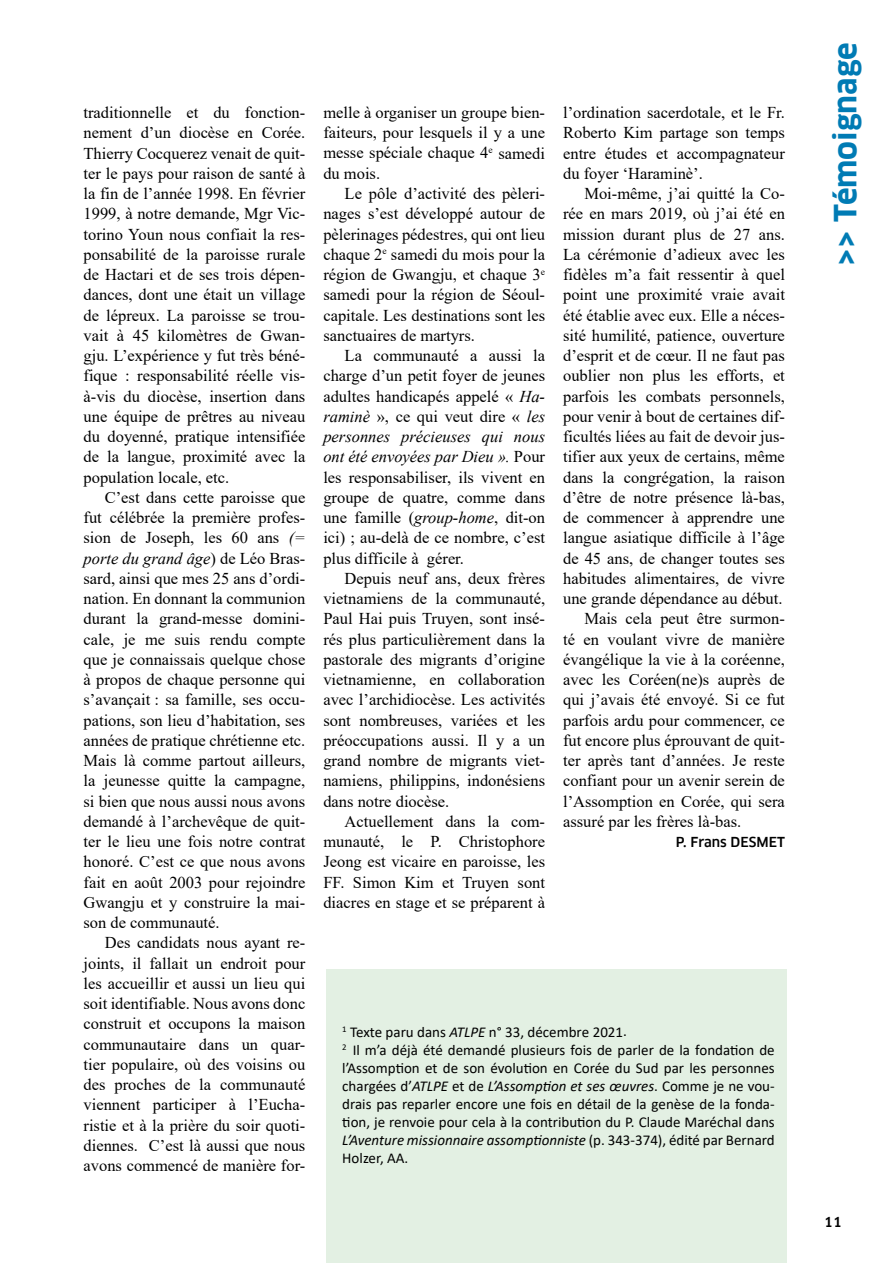
<style>
.page{position:relative;width:893px;height:1263px;background:#fff}
.page>*{position:absolute;margin:0;border:0;box-sizing:border-box;transform-origin:0 0}
.t1{font:700 30px "Clan";color:#007bb4}
.t2{font:16.5px/20.2px "Times New Roman";color:#000;text-align:justify}
.t3{font:15px/18px "Calibri";color:#000}
.t4{font:500 13.5px "Clan";color:#000}
.s1{font-style:italic}
</style>
<div class="page">
<div style="left:326px;top:969px;width:460px;height:294px;background:#e3f0e3"></div>
<p class="t2" style="left:84px;top:102px;width:223px">traditionnelle et du fonction&shy;nement d’un diocèse en Corée.<br>Thierry Cocquerez venait de quit&shy;ter le pays pour raison de santé à la fin de l’année 1998. En février 1999, à notre demande, Mgr Vic&shy;torino Youn nous confiait la res&shy;ponsabilité de la paroisse rurale de Hactari et de ses trois dépen&shy;dances, dont une était un village de lépreux. La paroisse se trou&shy;vait à 45 kilomètres de Gwan&shy;gju. L’expérience y fut très béné&shy;fique : responsabilité réelle vis&shy;à-vis du diocèse, insertion dans une équipe de prêtres au niveau du doyenné, pratique intensifiée de la langue, proximité avec la population locale, etc.</p>
<p class="t2" style="left:84px;top:487px;width:223px;text-indent:21px">C’est dans cette paroisse que fut célébrée la première profes&shy;sion de Joseph, les 60 ans <span class="s1">(= porte du grand âge</span>) de Léo Bras&shy;sard, ainsi que mes 25 ans d’ordi&shy;nation. En donnant la communion durant la grand-messe domini&shy;cale, je me suis rendu compte que je connaissais quelque chose à propos de chaque personne qui s’avançait : sa famille, ses occu&shy;pations, son lieu d’habitation, ses années de pratique chrétienne etc.<br>Mais là comme partout ailleurs, la jeunesse quitte la campagne, si bien que nous aussi nous avons demandé à l’archevêque de quit&shy;ter le lieu une fois notre contrat honoré. C’est ce que nous avons fait en août 2003 pour rejoindre Gwangju et y construire la mai&shy;son de communauté.</p>
<p class="t2" style="left:84px;top:932px;width:223px;text-indent:21px">Des candidats nous ayant re&shy;joints, il fallait un endroit pour les accueillir et aussi un lieu qui soit identifiable. Nous avons donc construit et occupons la maison communautaire dans un quar&shy;tier populaire, où des voisins ou des proches de la communauté viennent participer à l’Eucha&shy;ristie et à la prière du soir quoti&shy;diennes. C’est là aussi que nous avons commencé de manière for-</p>
<p class="t2" style="left:323px;top:102px;width:223px">melle à organiser un groupe bien&shy;faiteurs, pour lesquels il y a une messe spéciale chaque 4<sup>e</sup> samedi du mois.</p>
<p class="t2" style="left:323px;top:183px;width:223px;text-indent:21px">Le pôle d’activité des pèleri&shy;nages s’est développé autour de pèlerinages pédestres, qui ont lieu chaque 2<sup>e</sup> samedi du mois pour la région de Gwangju, et chaque 3<sup>e </sup>samedi pour la région de Séoul&shy;capitale. Les destinations sont les sanctuaires de martyrs.</p>
<p class="t2" style="left:323px;top:345px;width:223px;text-indent:21px">La communauté a aussi la charge d’un petit foyer de jeunes adultes handicapés appelé « <span class="s1">Ha&shy;raminè</span> », ce qui veut dire « <span class="s1">les personnes précieuses qui nous ont été envoyées par Dieu ».</span> Pour les responsabiliser, ils vivent en groupe de quatre, comme dans une famille (<span class="s1">group-home</span>, dit-on ici) ; au-delà de ce nombre, c’est plus difficile à gérer.</p>
<p class="t2" style="left:323px;top:568px;width:223px;text-indent:21px">Depuis neuf ans, deux frères vietnamiens de la communauté, Paul Hai puis Truyen, sont insé&shy;rés plus particulièrement dans la pastorale des migrants d’origine vietnamienne, en collaboration avec l’archidiocèse. Les activités sont nombreuses, variées et les préoccupations aussi. Il y a un grand nombre de migrants viet&shy;namiens, philippins, indonésiens dans notre diocèse.</p>
<p class="t2" style="left:323px;top:811px;width:223px;text-indent:21px">Actuellement dans la com&shy;munauté, le P. Christophore Jeong est vicaire en paroisse, les FF. Simon Kim et Truyen sont diacres en stage et se préparent à</p>
<p class="t2" style="left:563px;top:102px;width:223px">l’ordination sacerdotale, et le Fr.<br>Roberto Kim partage son temps entre études et accompagnateur du foyer ‘Haraminè’.</p>
<p class="t2" style="left:584px;top:183px;width:202px">Moi-même, j’ai quitté la Co-</p>
<p class="t2" style="left:563px;top:203px;width:223px">rée en mars 2019, où j’ai été en</p>
<p class="t2" style="left:563px;top:223px;width:223px">mission durant plus de 27 ans.</p>
<p class="t2" style="left:563px;top:244px;width:223px">La cérémonie d’adieux avec les</p>
<p class="t2" style="left:563px;top:264px;width:223px">fidèles m’a fait ressentir à quel</p>
<p class="t2" style="left:563px;top:284px;width:223px">point une proximité vraie avait</p>
<p class="t2" style="left:563px;top:304px;width:223px">été établie avec eux. Elle a néces-</p>
<p class="t2" style="left:563px;top:325px;width:223px">sité humilité, patience, ouverture</p>
<p class="t2" style="left:563px;top:345px;width:223px">d’esprit et de cœur. Il ne faut pas</p>
<p class="t2" style="left:563px;top:365px;width:223px">oublier non plus les efforts, et</p>
<p class="t2" style="left:563px;top:385px;width:223px">parfois les combats personnels,</p>
<p class="t2" style="left:563px;top:406px;width:223px">pour venir à bout de certaines dif-</p>
<p class="t2" style="left:563px;top:426px;width:223px">ficultés liées au fait de devoir jus-</p>
<p class="t2" style="left:563px;top:446px;width:223px">tifier aux yeux de certains, même</p>
<p class="t2" style="left:563px;top:466px;width:223px">dans la congrégation, la raison</p>
<p class="t2" style="left:563px;top:487px;width:223px">d’être de notre présence là-bas,</p>
<p class="t2" style="left:563px;top:507px;width:223px">de commencer à apprendre une</p>
<p class="t2" style="left:563px;top:527px;width:223px">langue asiatique difficile à l’âge</p>
<p class="t2" style="left:563px;top:547px;width:223px">de 45 ans, de changer toutes ses</p>
<p class="t2" style="left:563px;top:568px;width:223px">habitudes alimentaires, de vivre</p>
<p class="t2" style="left:563px;top:588px;width:221px">une grande dépendance au début.</p>
<p class="t2" style="left:584px;top:608px;width:202px">Mais cela peut être surmon-</p>
<p class="t2" style="left:563px;top:628px;width:223px">té en voulant vivre de manière</p>
<p class="t2" style="left:563px;top:649px;width:223px">évangélique la vie à la coréenne,</p>
<p class="t2" style="left:563px;top:669px;width:223px">avec les Coréen(ne)s auprès de</p>
<p class="t2" style="left:563px;top:689px;width:223px">qui j’avais été envoyé. Si ce fut</p>
<p class="t2" style="left:563px;top:709px;width:223px">parfois ardu pour commencer, ce</p>
<p class="t2" style="left:563px;top:730px;width:223px">fut encore plus éprouvant de quit-</p>
<p class="t2" style="left:563px;top:750px;width:223px">ter après tant d’années. Je reste</p>
<p class="t2" style="left:563px;top:770px;width:223px">confiant pour un avenir serein de</p>
<p class="t2" style="left:563px;top:790px;width:223px">l’Assomption en Corée, qui sera</p>
<p class="t2" style="left:563px;top:811px;width:180px">assuré par les frères là-bas.</p>
<p class="t4" style="left:676px;top:835px;width:111px">P. Frans DESMET</p>
<p class="t3" style="left:342px;top:1023px;width:434px"><sup>1</sup> Texte paru dans <span class="s1">ATLPE</span> n° 33, décembre 2021.<br><sup>2</sup> Il m’a déjà été demandé plusieurs fois de parler de la fondation de l’Assomption et de son évolution en Corée du Sud par les personnes chargées d’<span class="s1">ATLPE</span> et de <span class="s1">L’Assomption et ses œuvres</span>. Comme je ne vou&shy;drais pas reparler encore une fois en détail de la genèse de la fonda&shy;tion, je renvoie pour cela à la contribution du P. Claude Maréchal dans <span class="s1">L’Aventure missionnaire assomptionniste</span> (p. 343-374), édité par Bernard Holzer, AA.</p>
<h1 class="t1" style="left:829px;top:266px;width:225px;rotate:-90deg">&gt;&gt; Témoignage</h1>
<p class="t4" style="left:824px;top:1214px;width:19px">11</p>
</div>
